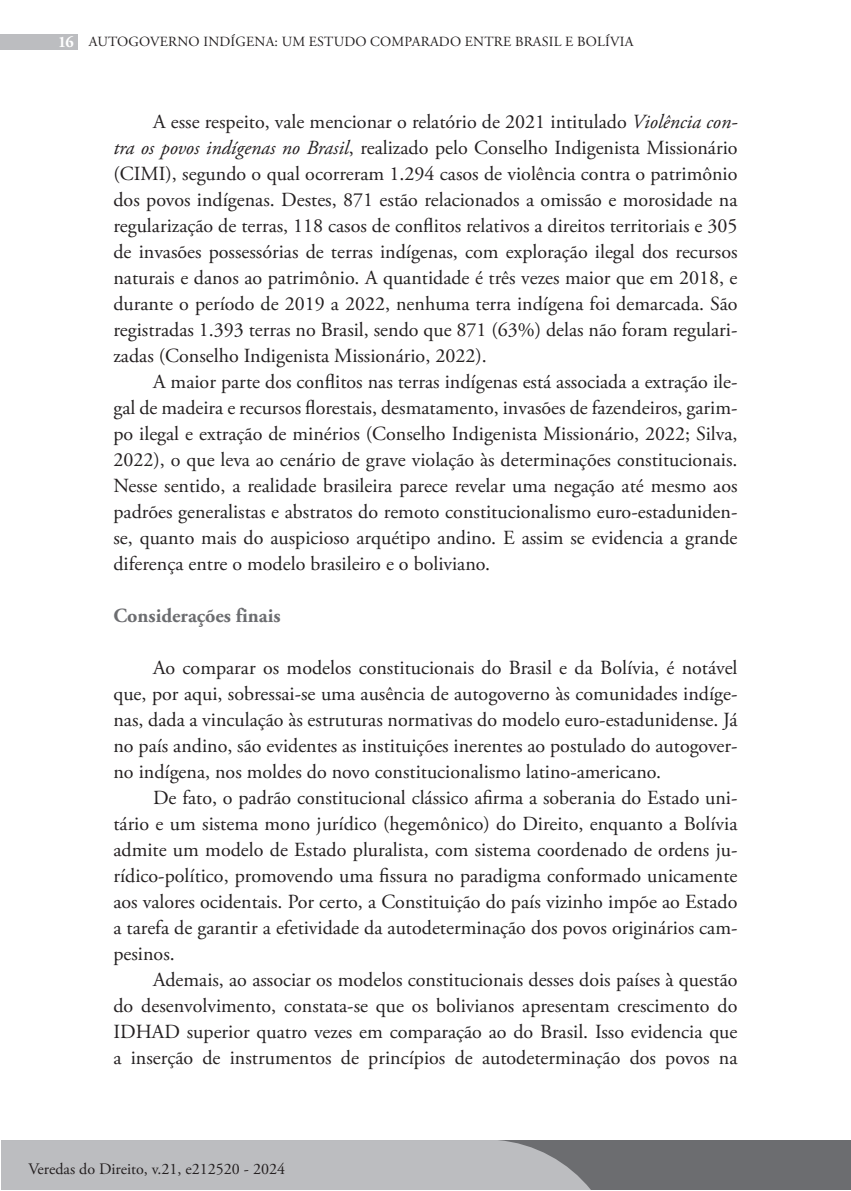
<style>
.page{position:relative;width:851px;height:1191px;background:#fff}
.page>*{position:absolute;margin:0;border:0;box-sizing:border-box;transform-origin:0 0}
.t1{font:20px/26px "Adobe Garamond Pro";color:#231f20;text-align:justify}
.t2{font:700 20px "Adobe Garamond Pro";color:#6c6d70}
.t3{font:16px "Adobe Garamond Pro";color:#231f20}
.t4{font:14px "Adobe Garamond Pro";letter-spacing:.015em;color:#231f20}
.s1{font-weight:700;font-size:16px;color:#fff}
.s2{font-style:italic}
</style>
<div class="page">
<div style="left:1px;top:1140px;width:849px;height:50px;background:#6c6d70"></div>
<div style="left:0;top:34px;width:77px;height:16px;background:#bcbdc0"></div>
<div style="left:1px;top:1140px;width:590px;height:50px;background:#bcbdc0"></div>
<p class="t4" style="left:59px;top:34px;width:576px"><span class="s1">16</span> AUTOGOVERNO INDÍGENA: UM ESTUDO COMPARADO ENTRE BRASIL E BOLÍVIA</p>
<p class="t1" style="left:113px;top:109px;width:625px;text-indent:40px">A esse respeito, vale mencionar o relatório de 2021 intitulado <span class="s2">Violência con&shy;tra os povos indígenas no Brasil</span>, realizado pelo Conselho Indigenista Missionário (CIMI), segundo o qual ocorreram 1.294 casos de violência contra o patrimônio dos povos indígenas. Destes, 871 estão relacionados a omissão e morosidade na regularização de terras, 118 casos de conflitos relativos a direitos territoriais e 305 de invasões possessórias de terras indígenas, com exploração ilegal dos recursos naturais e danos ao patrimônio. A quantidade é três vezes maior que em 2018, e durante o período de 2019 a 2022, nenhuma terra indígena foi demarcada. São registradas 1.393 terras no Brasil, sendo que 871 (63%) delas não foram regulari&shy;zadas (Conselho Indigenista Missionário, 2022).</p>
<p class="t1" style="left:113px;top:369px;width:625px;text-indent:40px">A maior parte dos conflitos nas terras indígenas está associada a extração ile&shy;gal de madeira e recursos florestais, desmatamento, invasões de fazendeiros, garim&shy;po ilegal e extração de minérios (Conselho Indigenista Missionário, 2022; Silva, 2022), o que leva ao cenário de grave violação às determinações constitucionais.<br>Nesse sentido, a realidade brasileira parece revelar uma negação até mesmo aos padrões generalistas e abstratos do remoto constitucionalismo euro-estaduniden&shy;se, quanto mais do auspicioso arquétipo andino. E assim se evidencia a grande diferença entre o modelo brasileiro e o boliviano.</p>
<p class="t2" style="left:113px;top:604px;width:169px">Considerações finais</p>
<p class="t1" style="left:113px;top:655px;width:625px;text-indent:40px">Ao comparar os modelos constitucionais do Brasil e da Bolívia, é notável que, por aqui, sobressai-se uma ausência de autogoverno às comunidades indíge&shy;nas, dada a vinculação às estruturas normativas do modelo euro-estadunidense. Já no país andino, são evidentes as instituições inerentes ao postulado do autogover&shy;no indígena, nos moldes do novo constitucionalismo latino-americano.</p>
<p class="t1" style="left:113px;top:785px;width:625px;text-indent:40px">De fato, o padrão constitucional clássico afirma a soberania do Estado uni&shy;tário e um sistema mono jurídico (hegemônico) do Direito, enquanto a Bolívia admite um modelo de Estado pluralista, com sistema coordenado de ordens ju&shy;rídico-político, promovendo uma fissura no paradigma conformado unicamente aos valores ocidentais. Por certo, a Constituição do país vizinho impõe ao Estado a tarefa de garantir a efetividade da autodeterminação dos povos originários cam&shy;pesinos.</p>
<p class="t1" style="left:113px;top:967px;width:625px;text-indent:40px">Ademais, ao associar os modelos constitucionais desses dois países à questão do desenvolvimento, constata-se que os bolivianos apresentam crescimento do IDHAD superior quatro vezes em comparação ao do Brasil. Isso evidencia que a inserção de instrumentos de princípios de autodeterminação dos povos na</p>
<p class="t3" style="left:28px;top:1159px;width:258px">Veredas do Direito, v.21, e212520 - 2024</p>
</div>
